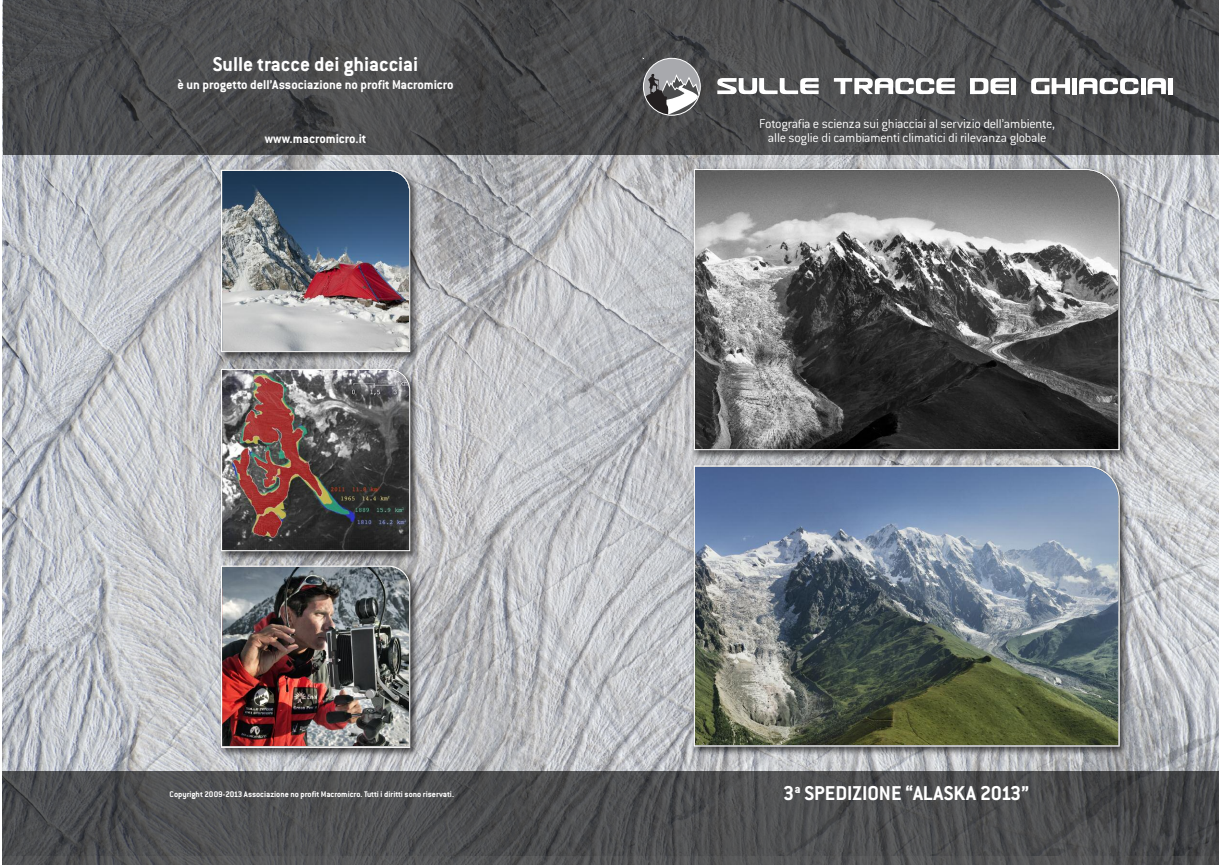
<style>
.page{position:relative;width:1219px;height:865px;background:#fff}
.page>*{position:absolute;margin:0;border:0;box-sizing:border-box;transform-origin:0 0}
.t1{font:700 22px "Conduit ITC";color:#fff}
.t2{font:300 14px/14px "Conduit ITC";letter-spacing:-.015em;color:#fff;text-align:center}
.t3{font:700 14px "Conduit ITC";color:#fff}
.t4{font:700 9px "Conduit ITC";color:#fff}
</style>
<div class="page">
<img style="left:3px;top:155px;width:1215px;height:616px">
<div style="left:3px;top:771px;width:1215px;height:94px;background:#000;opacity:.6"></div>
<div style="left:3px;top:1px;width:1215px;height:154px;background:#000;opacity:.6"></div>
<img style="left:688px;top:164px;width:443px;height:296px">
<svg style="left:694px;top:169px;width:426px;height:281px;background:#696969"></svg>
<img style="left:688px;top:460px;width:443px;height:298px">
<img style="left:694px;top:465px;width:426px;height:281px">
<img style="left:216px;top:165px;width:207px;height:595px">
<img style="left:221px;top:369px;width:189px;height:182px">
<img style="left:221px;top:170px;width:189px;height:182px">
<img style="left:221px;top:565px;width:189px;height:183px">
<svg style="left:717px;top:78px;width:102px;height:16px"></svg>
<svg style="left:834px;top:78px;width:121px;height:16px"></svg>
<svg style="left:970px;top:78px;width:39px;height:16px"></svg>
<div style="left:1011px;top:78px;width:5px;height:16px;background:#fff"></div>
<svg style="left:1031px;top:78px;width:39px;height:16px"></svg>
<div style="left:1072px;top:78px;width:5px;height:16px;background:#fff"></div>
<svg style="left:1079px;top:78px;width:59px;height:16px"></svg>
<hr style="left:1141px;top:78px;width:4px;height:16px;background:#fff">
<svg style="left:1147px;top:78px;width:19px;height:16px"></svg>
<div style="left:1168px;top:78px;width:5px;height:16px;background:#fff"></div>
<div style="left:643px;top:58px;width:57px;height:57px;background:#a8a9ad;border-radius:50%"></div>
<svg style="left:643px;top:74px;width:57px;height:41px"></svg>
<div style="left:643px;top:58px;width:58px;height:58px;border:1px solid #fff;border-radius:50%"></div>
<h1 class="t1" style="left:213px;top:51px;width:207px">Sulle tracce dei ghiacciai</h1>
<p class="t3" style="left:178px;top:76px;width:277px">è un progetto dell’Associazione no profit Macromicro</p>
<p class="t3" style="left:265px;top:130px;width:103px">www.macromicro.it</p>
<p class="t4" style="left:170px;top:789px;width:286px">Copyright 2009-2013 Associazione no profit Macromicro. Tutti i diritti sono riservati.</p>
<p class="t2" style="left:759px;top:117px;width:297px">Fotografia e scienza sui ghiacciai al servizio dell’ambiente, alle soglie di cambiamenti climatici di rilevanza globale</p>
<h1 class="t1" style="left:783px;top:780px;width:247px">3<sup>a</sup> SPEDIZIONE “ALASKA 2013”</h1>
</div>
